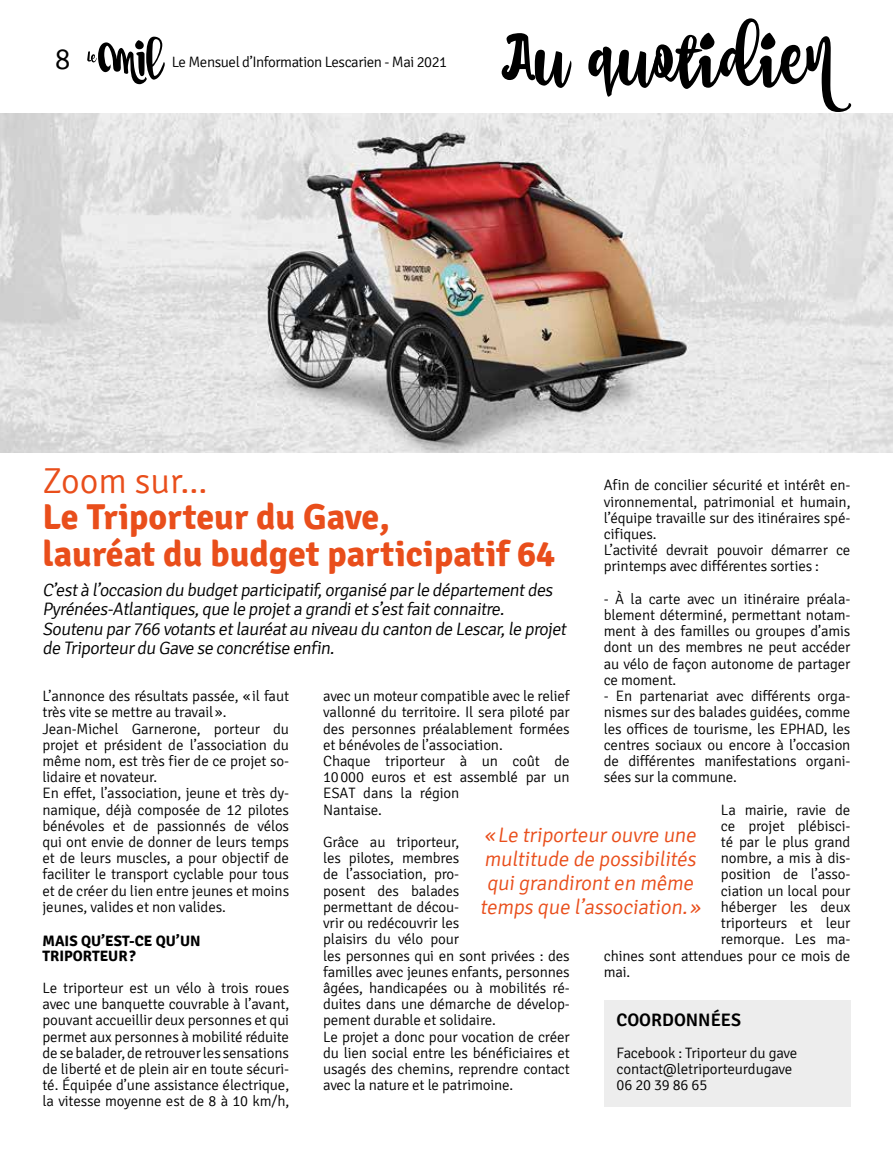
<style>
.page{position:relative;width:893px;height:1149px;background:#fff}
.page>*{position:absolute;margin:0;border:0;box-sizing:border-box;transform-origin:0 0}
.t1{font:87px "Coffe Break Script 1";color:#000}
.t2{font:700 36px/36px "Signika";color:#e94e1b}
.t3{font:300 36px "Signika";color:#e94e1b}
.t4{font:300 30px "Signika";color:#000}
.t5{font:300 21px/24px "Signika";color:#e94e1b;text-align:center}
.t6{font:300 18px/19.5px "Signika";color:#000}
.t7{font:600 18px "Signika";color:#000}
.t8{font:300 15px/16.2px "Signika";letter-spacing:-.01em;color:#000}
.t9{font:300 15px "Signika";letter-spacing:-.03em;color:#000}
.t10{font:700 15px/15px "Signika";color:#000}
</style>
<div class="page">
<svg style="left:87px;top:37px;width:78px;height:47px"></svg>
<img style="left:0;top:113px;width:893px;height:339px">
<div style="left:604px;top:999px;width:246px;height:107px;background:#ededed"></div>
<h3 class="t4" style="left:55px;top:43px;width:17px">8</h3>
<p class="t9" style="left:172px;top:54px;width:277px">Le Mensuel d’Information Lescarien - Mai 2021</p>
<h1 class="t1" style="left:501px;top:-11px;width:344px">Au quotidien</h1>
<h2 class="t3" style="left:43px;top:461px;width:166px">Zoom sur...</h2>
<h2 class="t2" style="left:43px;top:499px;width:514px">Le Triporteur du Gave,<br>lauréat du budget participatif 64</h2>
<p class="t6" style="left:43px;top:580px;width:528px">C’està l’occasion du budgetparticipatif,organisé parle départementdes Pyrénées-Atlantiques,que le projeta grandiets’estfaitconnaitre.<br>Soutenu par766 votants etlauréatau niveau du canton de Lescar,le projet de Triporteurdu Gave se concrétise enfin.</p>
<p class="t8" style="left:604px;top:477px;width:248px">Afin de concilier sécurité et intérêt en&shy;vironnemental, patrimonial et humain, l’équipe travaille sur des itinéraires spé&shy;cifiques.<br>L’activité devrait pouvoir démarrer ce printemps avec différentes sorties :</p>
<p class="t8" style="left:604px;top:590px;width:248px;text-align:justify">- À la carte avec un itinéraire préala&shy;blement déterminé, permettant notam&shy;ment à des familles ou groupes d’amis dont un des membres ne peut accéder au vélo de façon autonome de partager ce moment.</p>
<p class="t8" style="left:604px;top:688px;width:248px;text-align:justify">- En partenariat avec différents orga&shy;nismes sur des balades guidées, comme les offices de tourisme, les EPHAD, les centres sociaux ou encore à l’occasion de différentes manifestations organi&shy;sées sur la commune.</p>
<p class="t8" style="left:721px;top:801px;width:131px">La mairie, ravie de</p>
<p class="t8" style="left:721px;top:817px;width:131px">ce projet plébisci-</p>
<p class="t8" style="left:721px;top:833px;width:131px">té par le plus grand</p>
<p class="t8" style="left:721px;top:850px;width:131px">nombre, a mis à dis-</p>
<p class="t8" style="left:721px;top:866px;width:131px">position de l’asso-</p>
<p class="t8" style="left:721px;top:882px;width:131px">ciation un local pour</p>
<p class="t8" style="left:721px;top:898px;width:131px">héberger les deux</p>
<p class="t8" style="left:721px;top:914px;width:131px">triporteurs et leur</p>
<p class="t8" style="left:721px;top:931px;width:131px">remorque. Les ma-</p>
<p class="t8" style="left:604px;top:947px;width:248px">chines sont attendues pour ce mois de</p>
<p class="t8" style="left:604px;top:963px;width:28px">mai.</p>
<p class="t8" style="left:43px;top:688px;width:248px">L’annonce des résultats passée, «il faut très vite se mettre au travail».<br>Jean-Michel Garnerone, porteur du projet et président de l’association du même nom, est très fier de ce projet so&shy;lidaire et novateur.<br>En effet, l’association, jeune et très dy&shy;namique, déjà composée de 12 pilotes bénévoles et de passionnés de vélos qui ont envie de donner de leurs temps et de leurs muscles, a pour objectif de faciliter le transport cyclable pour tous et de créer du lien entre jeunes et moins jeunes, valides et non valides.</p>
<p class="t10" style="left:43px;top:933px;width:160px">MAIS QU’EST-CE QU’UN<br>TRIPORTEUR?</p>
<p class="t8" style="left:43px;top:979px;width:248px;text-align:justify">Le triporteur est un vélo à trois roues avec une banquette couvrable à l’avant, pouvant accueillir deux personnes et qui permet aux personnes à mobilité réduite de se balader, de retrouver les sensations de liberté et de plein air en toute sécuri&shy;té. Équipée d’une assistance électrique, la vitesse moyenne est de 8 à 10 km/h,</p>
<p class="t8" style="left:323px;top:688px;width:248px">avec un moteur compatible avec le relief vallonné du territoire. Il sera piloté par des personnes préalablement formées et bénévoles de l’association.<br>Chaque triporteur à un coût de<br>10000 euros et est assemblé par un<br>ESAT dans la région<br>Nantaise.</p>
<p class="t8" style="left:323px;top:833px;width:248px">Grâce au triporteur,<br>les pilotes, membres<br>de l’association, pro-<br>posent des balades<br>permettant de décou-<br>vrir ou redécouvrir les<br>plaisirs du vélo pour<br>les personnes qui en sont privées : des familles avec jeunes enfants, personnes âgées, handicapées ou à mobilités ré&shy;duites dans une démarche de dévelop&shy;pement durable et solidaire.<br>Le projet a donc pour vocation de créer du lien social entre les bénéficiaires et usagés des chemins, reprendre contact avec la nature et le patrimoine.</p>
<h3 class="t5" style="left:480px;top:823px;width:226px">«Le triporteur ouvre une multitude de possibilités quigrandiront en même temps que l’association.»</h3>
<p class="t7" style="left:617px;top:1008px;width:126px">COORDONNÉES</p>
<p class="t8" style="left:617px;top:1044px;width:182px">Facebook : Triporteur du gave contact@letriporteurdugave<br>06 20 39 86 65</p>
</div>
